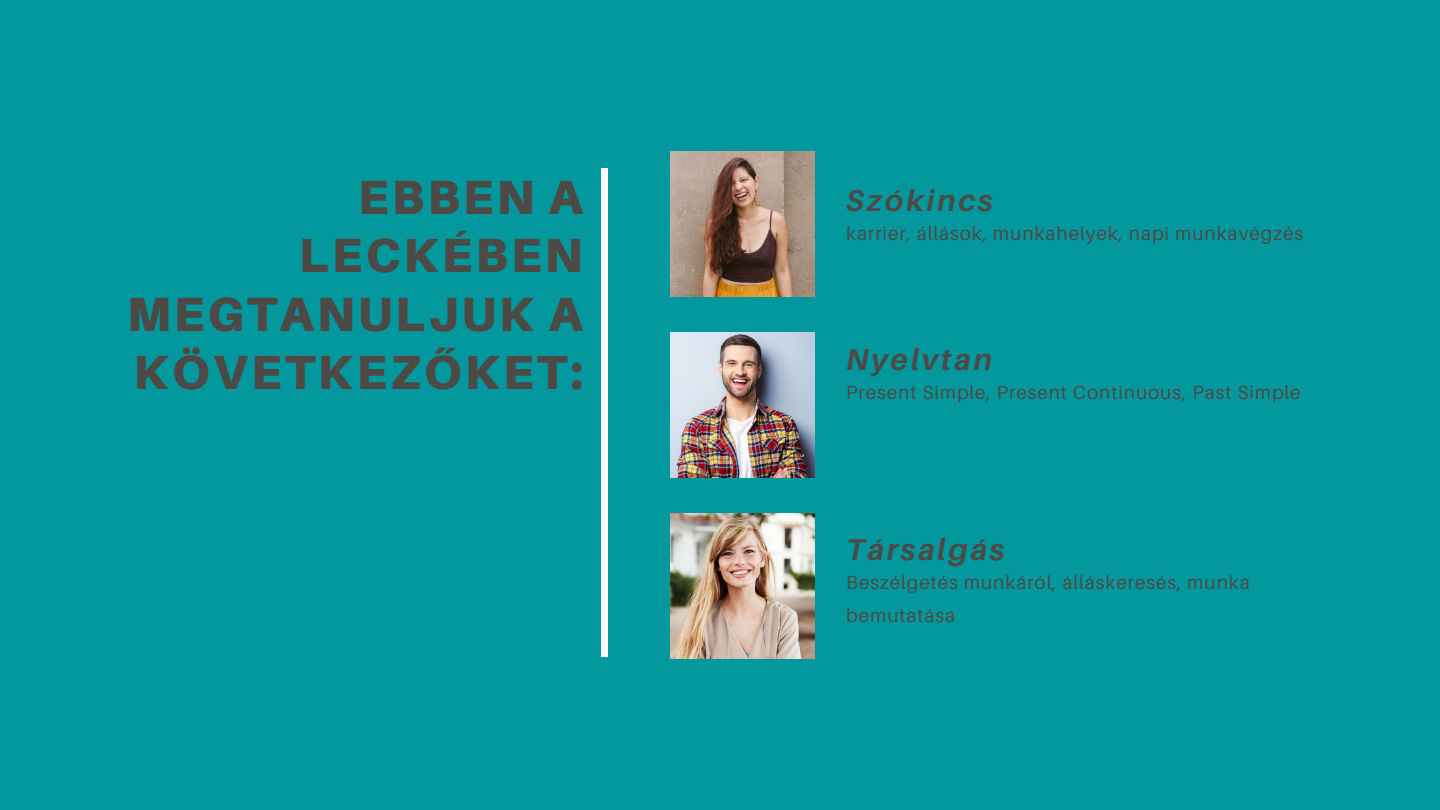
<style>
.page{position:relative;width:1440px;height:810px;background:#03989e}
.page>*{position:absolute;margin:0;border:0;box-sizing:border-box;transform-origin:0 0}
.t1{font:900 48px/58.5px "Aileron";letter-spacing:.06em;color:#4d4a46;text-align:right}
.t2{font:italic 700 30px "Aileron";letter-spacing:.09em;color:#4d4a46}
.t3{font:19px/33px "Aileron";letter-spacing:.05em;color:#4d4a46}
</style>
<div class="page">
<div style="left:602px;top:168px;width:6px;height:489px;background:#fffdfd"></div>
<img style="left:670px;top:152px;width:144px;height:145px">
<img style="left:670px;top:333px;width:144px;height:144px">
<img style="left:670px;top:513px;width:144px;height:145px">
<h1 class="t1" style="left:127px;top:167px;width:458px">EBBEN A<br>LECKÉBEN<br>MEGTANULJUK A<br>KÖVETKEZŐKET:</h1>
<h2 class="t2" style="left:846px;top:182px;width:148px">Szókincs</h2>
<p class="t3" style="left:846px;top:217px;width:458px">karrier, állások, munkahelyek, napi munkavégzés</p>
<h2 class="t2" style="left:846px;top:341px;width:147px">Nyelvtan</h2>
<p class="t3" style="left:846px;top:375px;width:456px">Present Simple, Present Continuous, Past Simple</p>
<h2 class="t2" style="left:846px;top:530px;width:160px">Társalgás</h2>
<p class="t3" style="left:846px;top:565px;width:405px">Beszélgetés munkáról, álláskeresés, munka bemutatása</p>
</div>
